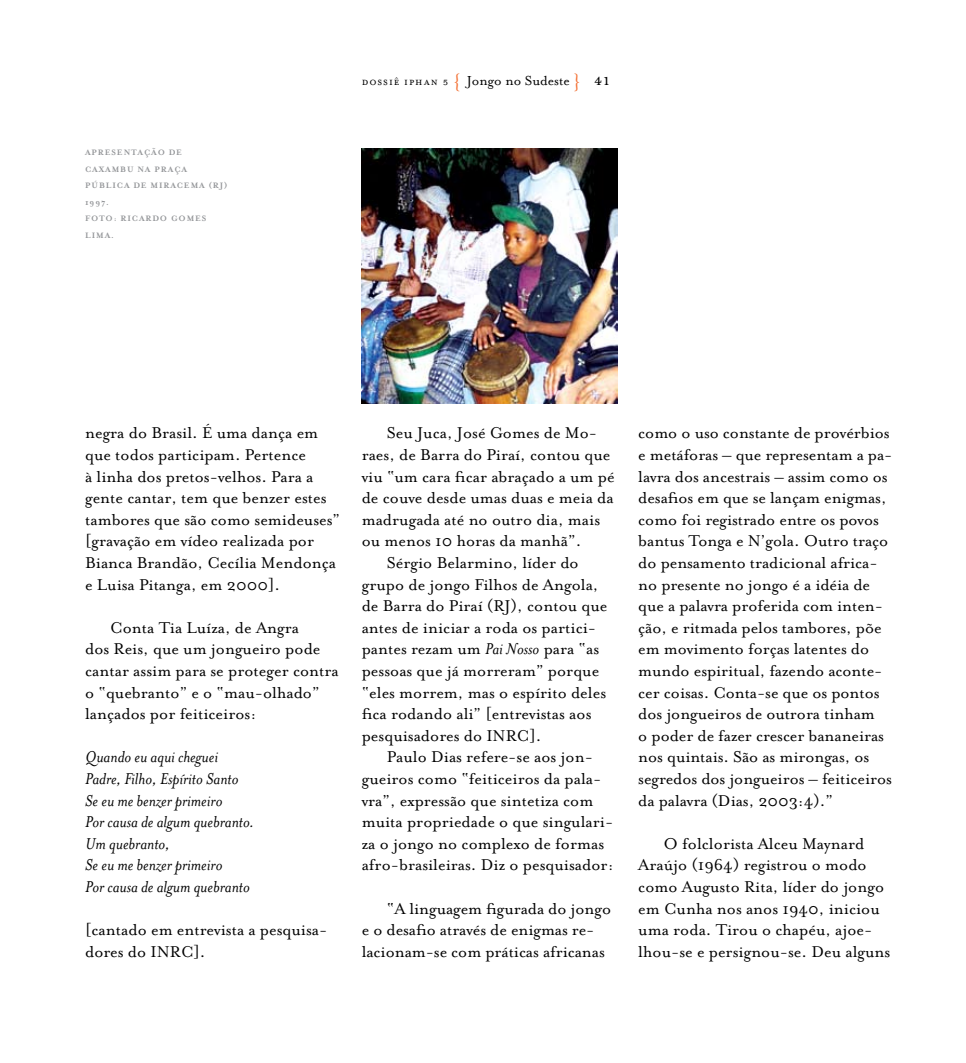
<style>
.page{position:relative;width:966px;height:1063px;background:#fff}
.page>*{position:absolute;margin:0;border:0;box-sizing:border-box;transform-origin:0 0}
.t1{font:18px/21.6px "Mrs Eaves Roman";color:#000}
.t2{font:italic 18px/21.6px "Mrs Eaves";color:#000}
.t3{font:15px "Mrs Eaves Roman";color:#000}
.t4{font:700 9px/16.5px "Mrs Eaves";letter-spacing:.1em;color:#939598}
.s1{font-family:"Mrs Eaves Small Caps";font-size:12px}
.s2{font-family:"Adobe Garamond Pro";font-size:21px;color:#f37033}
.s3{font-family:"Mrs Eaves Small Caps";font-size:18px}
.s4{font-family:"Mrs Eaves";font-style:italic}
</style>
<div class="page">
<img style="left:362px;top:149px;width:255px;height:255px">
<p class="t4" style="left:85px;top:144px;width:144px">APRESENTAÇÃO DE<br>CAXAM BU NA PRAÇA<br>PÚBLI CA DE MIRACEMA (RJ)<br>1997.<br>FOTO: RICARDO GOMES<br>LIMA</p>
<p class="t4" style="left:111px;top:227px;width:4px">.</p>
<p class="t3" style="left:361px;top:72px;width:251px"><span class="s1">dossiê iphan 5</span> <span class="s2">{</span> Jongo no Sudeste <span class="s2">}</span> <span class="s3">41</span></p>
<p class="t1" style="left:85px;top:422px;width:256px">negra do Brasil. É uma dança em que todos participam. Pertence<br>à linha dos pretos-velhos. Para a gente cantar, tem que benzer estes tambores que são como semideuses” [gravação em vídeo realizada por<br>Bianca Brandão, Cecília Mendonça e Luisa Pitanga, em 2000].</p>
<p class="t1" style="left:85px;top:617px;width:255px;text-indent:25px">Conta Tia Luíza, de Angra<br>dos Reis, que um jongueiro pode cantar assim para se proteger contra o “quebranto” e o “mau-olhado” lançados por feiticeiros:</p>
<p class="t2" style="left:85px;top:746px;width:171px">Quando eu aqui cheguei<br>Padre, Filho, Espírito Santo<br>Se eu me benzer primeiro<br>Por causa de algum quebranto.<br>Um quebranto,<br>Se eu me benzer primeiro<br>Por causa de algum quebranto</p>
<p class="t1" style="left:85px;top:919px;width:244px">[cantado em entrevista a pesquisa&shy;dores do INRC].</p>
<p class="t1" style="left:387px;top:422px;width:212px">Seu Juca, José Gomes de Mo-</p>
<p class="t1" style="left:361px;top:444px;width:250px">raes, de Barra do Piraí, contou que</p>
<p class="t1" style="left:361px;top:466px;width:254px">viu “um cara ficar abraçado a um pé</p>
<p class="t1" style="left:361px;top:487px;width:253px">de couve desde umas duas e meia da</p>
<p class="t1" style="left:361px;top:509px;width:240px">madrugada até no outro dia, mais</p>
<p class="t1" style="left:361px;top:530px;width:221px">ou menos 10 horas da manhã”.</p>
<p class="t1" style="left:387px;top:552px;width:193px">Sérgio Belarmino, líder do</p>
<p class="t1" style="left:361px;top:574px;width:238px">grupo de jongo Filhos de Angola,</p>
<p class="t1" style="left:361px;top:595px;width:247px">de Barra do Piraí (RJ), contou que</p>
<p class="t1" style="left:361px;top:617px;width:236px">antes de iniciar a roda os partici-</p>
<p class="t1" style="left:361px;top:638px;width:239px">pantes rezam um <span class="s4">Pai Nosso</span> para “as</p>
<p class="t1" style="left:361px;top:660px;width:239px">pessoas que já morreram” porque</p>
<p class="t1" style="left:361px;top:682px;width:246px">“eles morrem, mas o espírito deles</p>
<p class="t1" style="left:361px;top:703px;width:231px">fica rodando ali” [entrevistas aos</p>
<p class="t1" style="left:361px;top:725px;width:181px">pesquisadores do INRC].</p>
<p class="t1" style="left:387px;top:746px;width:207px">Paulo Dias refere-se aos jon-</p>
<p class="t1" style="left:361px;top:768px;width:241px">gueiros como “feiticeiros da pala-</p>
<p class="t1" style="left:361px;top:790px;width:233px">vra”, expressão que sintetiza com</p>
<p class="t1" style="left:361px;top:811px;width:253px">muita propriedade o que singulari-</p>
<p class="t1" style="left:361px;top:833px;width:244px">za o jongo no complexo de formas</p>
<p class="t1" style="left:361px;top:854px;width:253px">afro-brasileiras. Diz o pesquisador:</p>
<p class="t1" style="left:361px;top:898px;width:251px;text-indent:25px">“A linguagem figurada do jongo e o desafio através de enigmas re&shy;lacionam-se com práticas africanas</p>
<p class="t1" style="left:638px;top:422px;width:256px">como o uso constante de provérbios e metáforas – que representam a pa&shy;lavra dos ancestrais – assim como os desafios em que se lançam enigmas, como foi registrado entre os povos bantus Tonga e N’gola. Outro traço do pensamento tradicional africa&shy;no presente no jongo é a idéia de que a palavra proferida com inten&shy;ção, e ritmada pelos tambores, põe em movimento forças latentes do mundo espiritual, fazendo aconte&shy;cer coisas. Conta-se que os pontos dos jongueiros de outrora tinham<br>o poder de fazer crescer bananeiras nos quintais. São as mirongas, os segredos dos jongueiros – feiticeiros da palavra (Dias, 2003:4).”</p>
<p class="t1" style="left:638px;top:833px;width:253px;text-indent:25px">O folclorista Alceu Maynard<br>Araújo (1964) registrou o modo como Augusto Rita, líder do jongo em Cunha nos anos 1940, iniciou uma roda. Tirou o chapéu, ajoe&shy;lhou-se e persignou-se. Deu alguns</p>
</div>
